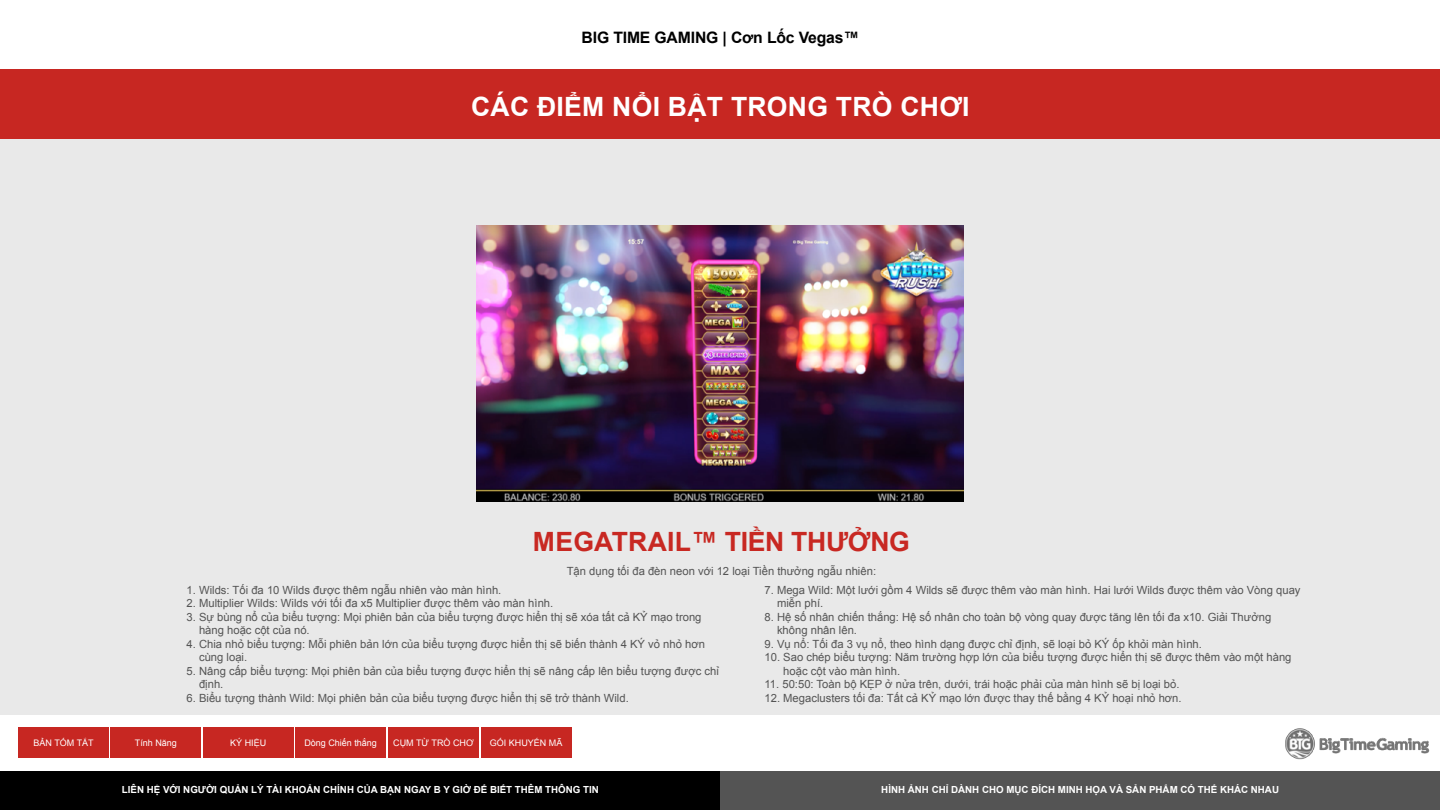
<style>
.page{position:relative;width:1440px;height:810px;background:#fff}
.page>*{position:absolute;margin:0;border:0;box-sizing:border-box;transform-origin:0 0}
.t1{font:700 26.55px "Arial";letter-spacing:.01em;color:#fff}
.t2{font:700 26.55px "Arial";letter-spacing:-.01em;color:#c82822}
.t3{font:700 15.75px "Arial";letter-spacing:-.01em;color:#000}
.t4{font:11.25px/13.5px "Arial";color:#545454}
.t5{font:700 9.75px "Arial";color:#fff}
.t6{font:9px "Arial";color:#fff}
</style>
<div class="page">
<div style="left:0;top:71px;width:1440px;height:644px;background:#e8e8e8"></div>
<div style="left:0;top:69px;width:1440px;height:69px;background:#c72722"></div>
<img style="left:1285px;top:728px;width:145px;height:32px">
<div style="left:18px;top:728px;width:91px;height:30px;background:#c72722"></div>
<div style="left:111px;top:728px;width:90px;height:30px;background:#c72722"></div>
<div style="left:203px;top:728px;width:90px;height:30px;background:#c72722"></div>
<div style="left:296px;top:728px;width:90px;height:30px;background:#c72722"></div>
<div style="left:388px;top:728px;width:91px;height:30px;background:#c72722"></div>
<div style="left:481px;top:728px;width:90px;height:30px;background:#c72722"></div>
<img style="left:476px;top:225px;width:488px;height:276px">
<div style="left:0;top:771px;width:720px;height:39px;background:#000"></div>
<div style="left:720px;top:771px;width:720px;height:39px;background:#545454"></div>
<h2 class="t3" style="left:582px;top:27px;width:279px">BIG TIME GAMING | Cơn Lốc Vegas™</h2>
<h1 class="t1" style="left:471px;top:89px;width:500px">CÁC ĐIỂM NỔI BẬT TRONG TRÒ CHƠI</h1>
<h1 class="t2" style="left:533px;top:524px;width:378px">MEGATRAIL™ TIỀN THƯỞNG</h1>
<p class="t4" style="left:567px;top:564px;width:311px">Tận dụng tối đa đèn neon với 12 loại Tiền thưởng ngẫu nhiên:</p>
<p class="t4" style="left:187px;top:583px;width:316px">1. Wilds: Tối đa 10 Wilds được thêm ngẫu nhiên vào màn hình.</p>
<p class="t4" style="left:187px;top:596px;width:368px">2. Multiplier Wilds: Wilds với tối đa x5 Multiplier được thêm vào màn hình.</p>
<p class="t4" style="left:199px;top:610px;width:504px;text-indent:-13px">3. Sự bùng nổ của biểu tượng: Mọi phiên bản của biểu tượng được hiển thị sẽ xóa tất cả KỶ mạo trong hàng hoặc cột của nó.</p>
<p class="t4" style="left:199px;top:637px;width:508px;text-indent:-13px">4. Chia nhỏ biểu tượng: Mỗi phiên bản lớn của biểu tượng được hiển thị sẽ biến thành 4 KÝ vỏ nhỏ hơn cùng loại.</p>
<p class="t4" style="left:199px;top:664px;width:521px;text-indent:-13px">5. Nâng cấp biểu tượng: Mọi phiên bản của biểu tượng được hiển thị sẽ nâng cấp lên biểu tượng được chỉ định.</p>
<p class="t4" style="left:187px;top:691px;width:444px">6. Biểu tượng thành Wild: Mọi phiên bản của biểu tượng được hiển thị sẽ trở thành Wild.</p>
<p class="t6" style="left:34px;top:737px;width:62px">BẢN TÓM TẮT</p>
<p class="t6" style="left:135px;top:737px;width:44px">Tính Năng</p>
<p class="t6" style="left:230px;top:737px;width:38px">KÝ HIỆU</p>
<p class="t6" style="left:304px;top:737px;width:74px">Dòng Chiến thắng</p>
<p class="t6" style="left:393px;top:737px;width:82px">CỤM TỪ TRÒ CHƠ</p>
<p class="t6" style="left:490px;top:737px;width:74px">GÓI KHUYẾN MÃ</p>
<p class="t4" style="left:777px;top:583px;width:525px;text-indent:-13px">7. Mega Wild: Một lưới gồm 4 Wilds sẽ được thêm vào màn hình. Hai lưới Wilds được thêm vào Vòng quay miễn phí.</p>
<p class="t4" style="left:777px;top:610px;width:496px;text-indent:-13px">8. Hệ số nhân chiến thắng: Hệ số nhân cho toàn bộ vòng quay được tăng lên tối đa x10. Giải Thưởng không nhân lên.</p>
<p class="t4" style="left:765px;top:637px;width:439px">9. Vụ nổ: Tối đa 3 vụ nổ, theo hình dạng được chỉ định, sẽ loại bỏ KÝ ốp khỏi màn hình.</p>
<p class="t4" style="left:783px;top:650px;width:510px;text-indent:-19px">10. Sao chép biểu tượng: Năm trường hợp lớn của biểu tượng được hiển thị sẽ được thêm vào một hàng hoặc cột vào màn hình.</p>
<p class="t4" style="left:765px;top:677px;width:417px">11. 50:50: Toàn bộ KẸP ở nửa trên, dưới, trái hoặc phải của màn hình sẽ bị loại bỏ.</p>
<p class="t4" style="left:765px;top:691px;width:419px">12. Megaclusters tối đa: Tất cả KỶ mạo lớn được thay thế bằng 4 KỶ hoại nhỏ hơn.</p>
<p class="t5" style="left:122px;top:783px;width:479px">LIÊN HỆ VỚI NGƯỜI QUẢN LÝ TÀI KHOẢN CHÍNH CỦA BẠN NGAY B Y GIỜ ĐỂ BIẾT THÊM THÔNG TIN</p>
<p class="t5" style="left:881px;top:783px;width:399px">HÌNH ẢNH CHỈ DÀNH CHO MỤC ĐÍCH MINH HỌA VÀ SẢN PHẨM CÓ THỂ KHÁC NHAU</p>
</div>
